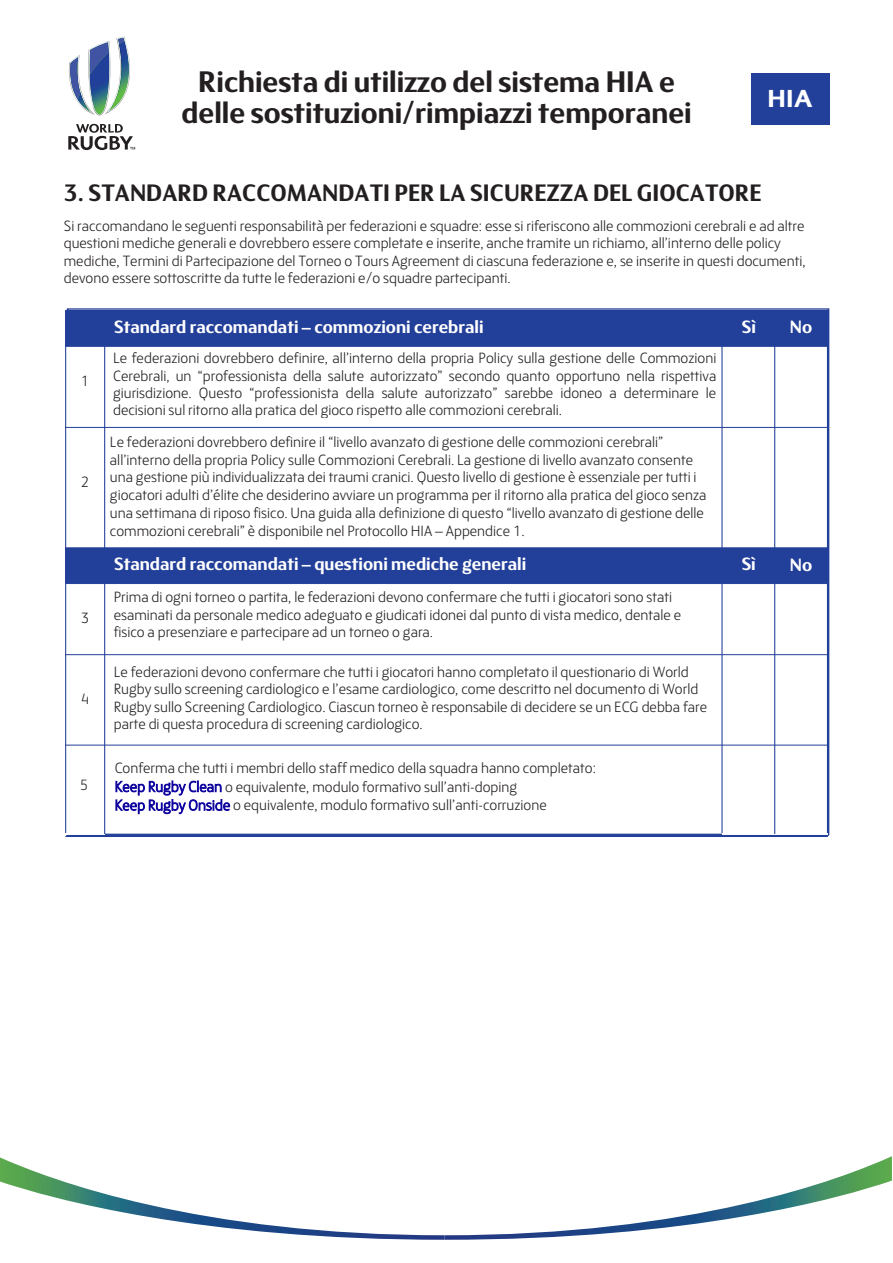
<style>
.page{position:relative;width:893px;height:1263px;background:#fff}
.page>*{position:absolute;margin:0;border:0;box-sizing:border-box;transform-origin:0 0}
.t1{font:700 30px/31.5px "FS Blake";color:#231f20;text-align:center}
.t2{font:700 25.5px "Colosseum";color:#fff}
.t3{font:700 24px "FS Blake";color:#231f20}
.t4{font:700 18px "FS Blake";color:#fff}
.t5{font:300 15px/17.4px "FS Blake";color:#231f20}
.s1{color:#10069f}
</style>
<div class="page">
<svg style="left:0;top:1156px;width:892px;height:84px"></svg>
<svg style="left:69px;top:36px;width:61px;height:80px"></svg>
<svg style="left:68px;top:124px;width:67px;height:26px"></svg>
<div style="left:751px;top:73px;width:78px;height:52px;background:#223f99"></div>
<div style="left:65px;top:310px;width:40px;height:36px;background:#223f99"></div>
<div style="left:105px;top:310px;width:617px;height:36px;background:#223f99"></div>
<div style="left:722px;top:310px;width:53px;height:36px;background:#223f99"></div>
<div style="left:775px;top:310px;width:53px;height:36px;background:#223f99"></div>
<div style="left:65px;top:548px;width:40px;height:35px;background:#223f99"></div>
<div style="left:105px;top:548px;width:617px;height:35px;background:#223f99"></div>
<div style="left:722px;top:548px;width:53px;height:35px;background:#223f99"></div>
<div style="left:775px;top:548px;width:53px;height:35px;background:#223f99"></div>
<hr style="left:65px;top:310px;width:1px;height:523px;background:#223f99">
<hr style="left:104px;top:310px;width:1px;height:524px;background:#223f99">
<hr style="left:722px;top:310px;width:1px;height:523px;background:#223f99">
<hr style="left:774px;top:310px;width:1px;height:524px;background:#223f99">
<hr style="left:827px;top:310px;width:1px;height:523px;background:#223f99">
<hr style="left:65px;top:346px;width:763px;height:1px;background:#223f99">
<hr style="left:65px;top:427px;width:763px;height:1px;background:#223f99">
<hr style="left:65px;top:547px;width:763px;height:1px;background:#223f99">
<hr style="left:65px;top:583px;width:763px;height:1px;background:#223f99">
<hr style="left:65px;top:654px;width:763px;height:1px;background:#223f99">
<hr style="left:65px;top:745px;width:763px;height:1px;background:#223f99">
<hr style="left:65px;top:836px;width:763px;height:1px;background:#223f99">
<hr style="left:66px;top:835px;width:763px;height:1px;background:#223f99">
<h1 class="t1" style="left:182px;top:65px;width:512px">Richiesta di utilizzo del sistema HIA e delle sostituzioni/rimpiazzi temporanei</h1>
<h2 class="t2" style="left:767px;top:85px;width:46px">HIA</h2>
<h3 class="t3" style="left:64px;top:185px;width:699px">3. STANDARD RACCOMANDATI PER LA SICUREZZA DEL GIOCATORE</h3>
<p class="t5" style="left:64px;top:216px;width:743px">Si raccomandano le seguenti responsabilità per federazioni e squadre: esse si riferiscono alle commozioni cerebrali e ad altre questioni mediche generali e dovrebbero essere completate e inserite, anche tramite un richiamo, all’interno delle policy mediche, Termini di Partecipazione del Torneo o Tours Agreement di ciascuna federazione e, se inserite in questi documenti, devono essere sottoscritte da tutte le federazioni e/o squadre partecipanti.</p>
<p class="t4" style="left:742px;top:314px;width:16px">Sì</p>
<p class="t4" style="left:114px;top:314px;width:371px">Standard raccomandati – commozioni cerebrali</p>
<p class="t4" style="left:790px;top:321px;width:24px">No</p>
<p class="t5" style="left:81px;top:374px;width:10px">1</p>
<p class="t5" style="left:81px;top:475px;width:10px">2</p>
<p class="t5" style="left:81px;top:611px;width:10px">3</p>
<p class="t5" style="left:81px;top:691px;width:10px">4</p>
<p class="t5" style="left:80px;top:775px;width:10px">5</p>
<p class="t5" style="left:113px;top:348px;width:605px;text-align:justify">Le federazioni dovrebbero definire, all’interno della propria Policy sulla gestione delle Commozioni Cerebrali, un “professionista della salute autorizzato” secondo quanto opportuno nella rispettiva giurisdizione. Questo “professionista della salute autorizzato” sarebbe idoneo a determinare le decisioni sul ritorno alla pratica del gioco rispetto alle commozioni cerebrali.</p>
<p class="t5" style="left:110px;top:432px;width:598px;line-height:17.9px">Le federazioni dovrebbero definire il “livello avanzato di gestione delle commozioni cerebrali” all’interno della propria Policy sulle Commozioni Cerebrali. La gestione di livello avanzato consente una gestione più individualizzata dei traumi cranici. Questo livello di gestione è essenziale per tutti i giocatori adulti d’élite che desiderino avviare un programma per il ritorno alla pratica del gioco senza una settimana di riposo fisico. Una guida alla definizione di questo “livello avanzato di gestione delle commozioni cerebrali” è disponibile nel Protocollo HIA – Appendice 1.</p>
<p class="t4" style="left:114px;top:551px;width:414px">Standard raccomandati – questioni mediche generali</p>
<p class="t4" style="left:790px;top:558px;width:24px">No</p>
<p class="t4" style="left:742px;top:551px;width:16px">Sì</p>
<p class="t5" style="left:114px;top:587px;width:569px">Prima di ogni torneo o partita, le federazioni devono confermare che tutti i giocatori sono stati esaminati da personale medico adeguato e giudicati idonei dal punto di vista medico, dentale e fisico a presenziare e partecipare ad un torneo o gara.</p>
<p class="t5" style="left:114px;top:662px;width:595px">Le federazioni devono confermare che tutti i giocatori hanno completato il questionario di World Rugby sullo screening cardiologico e l’esame cardiologico, come descritto nel documento di World Rugby sullo Screening Cardiologico. Ciascun torneo è responsabile di decidere se un ECG debba fare parte di questa procedura di screening cardiologico.</p>
<p class="t5" style="left:115px;top:758px;width:483px;line-height:18.6px">Conferma che tutti i membri dello staff medico della squadra hanno completato:<br><span class="s1">Keep Rugby Clean</span> o equivalente, modulo formativo sull’anti-doping<br><span class="s1">Keep Rugby Onside</span> o equivalente, modulo formativo sull’anti-corruzione</p>
</div>
